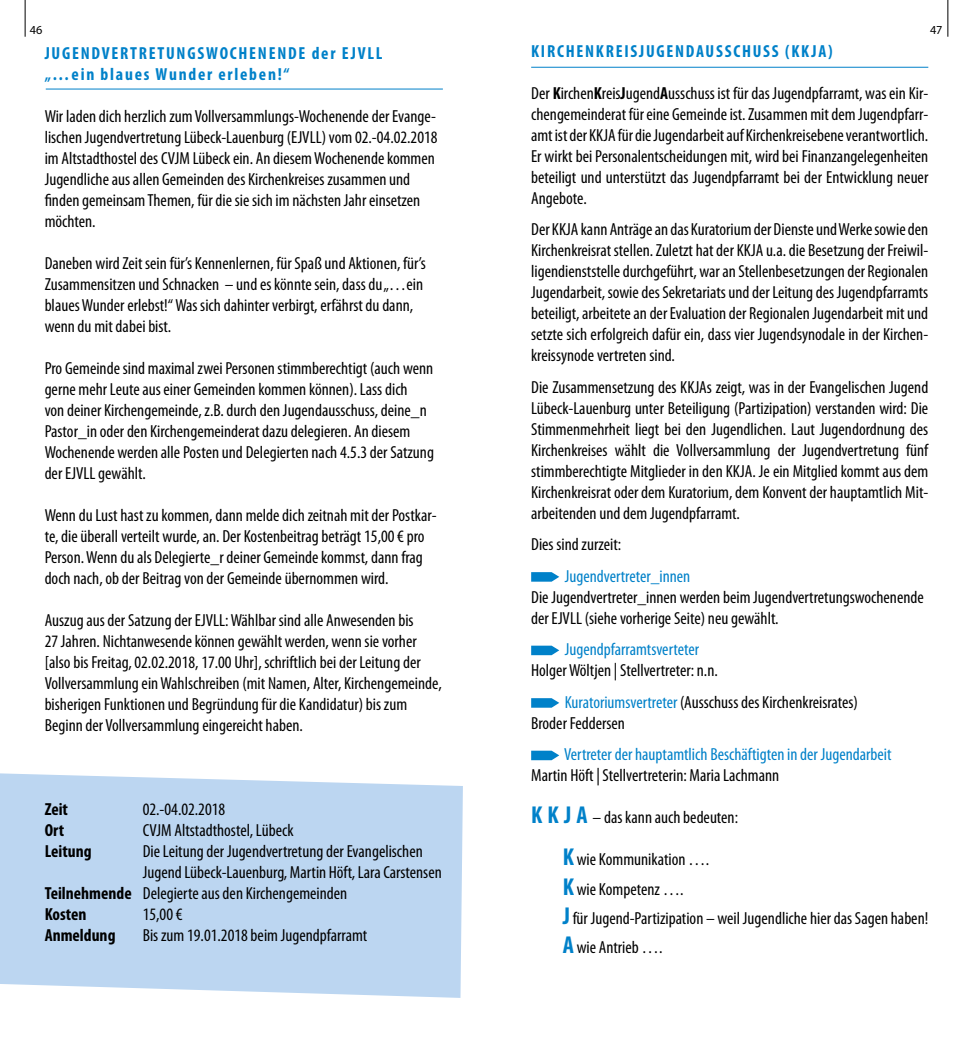
<style>
.page{position:relative;width:973px;height:1042px;background:#fff}
.page>*{position:absolute;margin:0;border:0;box-sizing:border-box;transform-origin:0 0}
.t1{font:condensed 17.5px/21px "Myriad Pro";color:#000}
.t2{font:condensed 17.5px "Myriad Pro";color:#0081c9}
.t3{font:700 condensed 17.5px/21px "Myriad Pro";letter-spacing:.1em;color:#0081c9}
.t4{font:700 condensed 17.5px "Myriad Pro";color:#000}
.t5{font:12.25px "Myriad";color:#000}
.s1{font-weight:700}
.s2{color:#0081c9}
.s3{font-weight:700;font-size:24.5px;color:#0081c9}
</style>
<div class="page">
<hr style="left:25px;top:0;width:1px;height:37px;background:#000">
<hr style="left:947px;top:0;width:1px;height:37px;background:#000">
<div style="left:0;top:773px;width:463px;height:225px;background:#bcd6f1"></div>
<hr style="left:46px;top:89px;width:397px;height:1px;background:#0081c9">
<hr style="left:531px;top:67px;width:397px;height:1px;background:#0081c9">
<svg style="left:531px;top:572px;width:28px;height:10px"></svg>
<svg style="left:531px;top:645px;width:28px;height:10px"></svg>
<svg style="left:531px;top:698px;width:28px;height:10px"></svg>
<svg style="left:531px;top:750px;width:28px;height:10px"></svg>
<p class="t5" style="left:30px;top:24px;width:14px">46</p>
<p class="t5" style="left:929px;top:24px;width:14px">47</p>
<p class="t3" style="left:45px;top:42px;width:339px">JUGENDVERTRETUNGSWOCHENENDE der EJVLL „…ein blaues Wunder erleben!“</p>
<p class="t1" style="left:45px;top:105px;width:394px">Wir laden dich herzlich zum Vollversammlungs-Wochenende der Evange&shy;lischen Jugendvertretung Lübeck-Lauenburg (EJVLL) vom 02.-04.02.2018 im Altstadthostel des CVJM Lübeck ein. An diesem Wochenende kommen Jugendliche aus allen Gemeinden des Kirchenkreises zusammen und finden gemeinsam Themen, für die sie sich im nächsten Jahr einsetzen möchten.</p>
<p class="t1" style="left:45px;top:252px;width:382px">Daneben wird Zeit sein für’s Kennenlernen, für Spaß und Aktionen, für’s Zusammensitzen und Schnacken – und es könnte sein, dass du „…ein blaues Wunder erlebst!“ Was sich dahinter verbirgt, erfährst du dann, wenn du mit dabei bist.</p>
<p class="t1" style="left:45px;top:357px;width:391px">Pro Gemeinde sind maximal zwei Personen stimmberechtigt (auch wenn gerne mehr Leute aus einer Gemeinden kommen können). Lass dich<br>von deiner Kirchengemeinde, z.B. durch den Jugendausschuss, deine_n Pastor_in oder den Kirchengemeinderat dazu delegieren. An diesem Wochenende werden alle Posten und Delegierten nach 4.5.3 der Satzung der EJVLL gewählt.</p>
<p class="t1" style="left:45px;top:504px;width:393px">Wenn du Lust hast zu kommen, dann melde dich zeitnah mit der Postkar&shy;te, die überall verteilt wurde, an. Der Kostenbeitrag beträgt 15,00 € pro Person. Wenn du als Delegierte_r deiner Gemeinde kommst, dann frag doch nach, ob der Beitrag von der Gemeinde übernommen wird.</p>
<p class="t1" style="left:45px;top:609px;width:398px">Auszug aus der Satzung der EJVLL: Wählbar sind alle Anwesenden bis<br>27 Jahren. Nichtanwesende können gewählt werden, wenn sie vorher [also bis Freitag, 02.02.2018, 17.00 Uhr], schriftlich bei der Leitung der Vollversammlung ein Wahlschreiben (mit Namen, Alter, Kirchengemeinde, bisherigen Funktionen und Begründung für die Kandidatur) bis zum Beginn der Vollversammlung eingereicht haben.</p>
<p class="t3" style="left:531px;top:40px;width:303px">KIRCHENKREISJUGENDAUSSCHUSS (KKJA)</p>
<p class="t1" style="left:531px;top:82px;width:398px;text-align:justify">Der <span class="s1">K</span>irchen<span class="s1">K</span>reis<span class="s1">J</span>ugend<span class="s1">A</span>usschuss ist für das Jugendpfarramt, was ein Kir&shy;chengemeinderat für eine Gemeinde ist. Zusammen mit dem Jugendpfarr&shy;amt ist der KKJA für die Jugendarbeit auf Kirchenkreisebene verantwortlich.<br>Er wirkt bei Personalentscheidungen mit, wird bei Finanzangelegenheiten beteiligt und unterstützt das Jugendpfarramt bei der Entwicklung neuer Angebote.</p>
<p class="t1" style="left:531px;top:219px;width:398px;text-align:justify">Der KKJA kann Anträge an das Kuratorium der Dienste und Werke sowie den Kirchenkreisrat stellen. Zuletzt hat der KKJA u.a. die Besetzung der Freiwil&shy;ligendienststelle durchgeführt, war an Stellenbesetzungen der Regionalen Jugendarbeit, sowie des Sekretariats und der Leitung des Jugendpfarramts beteiligt, arbeitete an der Evaluation der Regionalen Jugendarbeit mit und setzte sich erfolgreich dafür ein, dass vier Jugendsynodale in der Kirchen&shy;kreissynode vertreten sind.</p>
<p class="t1" style="left:531px;top:376px;width:398px;text-align:justify">Die Zusammensetzung des KKJAs zeigt, was in der Evangelischen Jugend Lübeck-Lauenburg unter Beteiligung (Partizipation) verstanden wird: Die Stimmenmehrheit liegt bei den Jugendlichen. Laut Jugendordnung des Kirchenkreises wählt die Vollversammlung der Jugendvertretung fünf stimmberechtigte Mitglieder in den KKJA. Je ein Mitglied kommt aus dem Kirchenkreisrat oder dem Kuratorium, dem Konvent der hauptamtlich Mit&shy;arbeitenden und dem Jugendpfarramt.</p>
<p class="t1" style="left:531px;top:534px;width:91px">Dies sind zurzeit:</p>
<p class="t2" style="left:564px;top:565px;width:127px">Jugendvertreter_innen</p>
<p class="t1" style="left:531px;top:586px;width:394px">Die Jugendvertreter_innen werden beim Jugendvertretungswochenende der EJVLL (siehe vorherige Seite) neu gewählt.</p>
<p class="t2" style="left:564px;top:639px;width:136px">Jugendpfarramtsverteter</p>
<p class="t1" style="left:564px;top:654px;width:295px;line-height:31.5px;text-indent:-34px">Holger Wöltjen | Stellvertreter: n.n.<br><span class="s2">Kuratoriumsvertreter</span> (Ausschuss des Kirchenkreisrates)</p>
<p class="t1" style="left:531px;top:712px;width:95px">Broder Feddersen</p>
<p class="t2" style="left:564px;top:744px;width:329px">Vertreter der hauptamtlich Beschäftigten in der Jugendarbeit</p>
<p class="t1" style="left:531px;top:765px;width:249px">Martin Höft | Stellvertreterin: Maria Lachmann</p>
<p class="t1" style="left:531px;top:807px;width:208px"><span class="s3">K K J A</span> – das kann auch bedeuten:</p>
<p class="t1" style="left:562px;top:844px;width:367px;line-height:29.4px"><span class="s3">K</span> wie Kommunikation ….<br><span class="s3">K</span> wie Kompetenz ….<br><span class="s3">J</span> für Jugend-Partizipation – weil Jugendliche hier das Sagen haben!<br><span class="s3">A</span> wie Antrieb ….</p>
<p class="t4" style="left:45px;top:798px;width:25px">Zeit</p>
<p class="t1" style="left:143px;top:798px;width:84px">02.-04.02.2018</p>
<p class="t4" style="left:45px;top:819px;width:21px">Ort</p>
<p class="t1" style="left:143px;top:819px;width:152px">CVJM Altstadthostel, Lübeck</p>
<p class="t4" style="left:45px;top:840px;width:48px">Leitung</p>
<p class="t1" style="left:143px;top:840px;width:281px">Die Leitung der Jugendvertretung der Evangelischen</p>
<p class="t1" style="left:143px;top:861px;width:300px">Jugend Lübeck-Lauenburg, Martin Höft, Lara Carstensen</p>
<p class="t1" style="left:45px;top:882px;width:304px"><span class="s1">Teilnehmende</span> Delegierte aus den Kirchengemeinden</p>
<p class="t4" style="left:45px;top:903px;width:43px">Kosten</p>
<p class="t1" style="left:143px;top:903px;width:41px">15,00 €</p>
<p class="t4" style="left:45px;top:924px;width:72px">Anmeldung</p>
<p class="t1" style="left:143px;top:924px;width:226px">Bis zum 19.01.2018 beim Jugendpfarramt</p>
</div>
